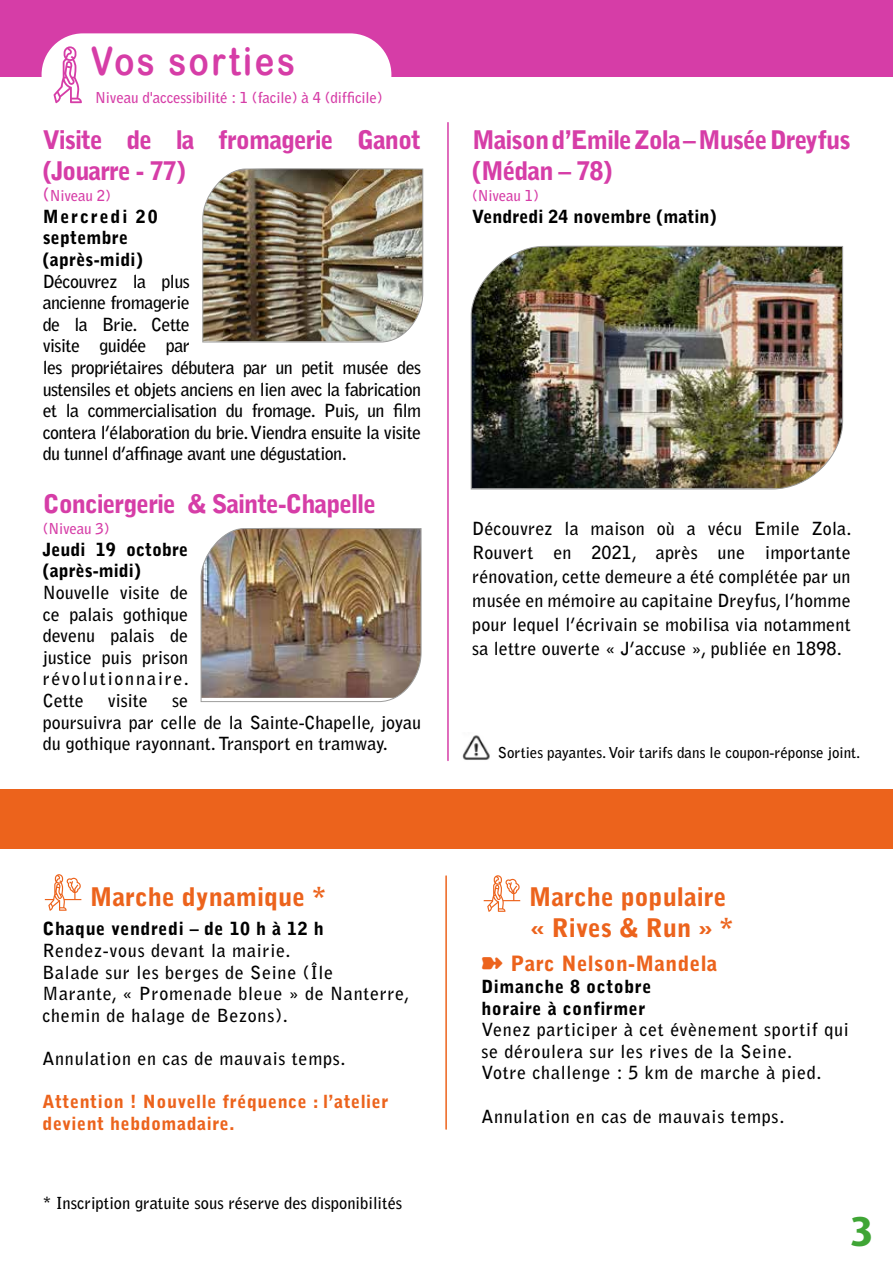
<style>
.page{position:relative;width:893px;height:1263px;background:#fff}
.page>*{position:absolute;margin:0;border:0;box-sizing:border-box;transform-origin:0 0}
.t1{font:700 42px "Dax";color:#3fa535}
.t2{font:39px "Arial Rounded MT Bold";letter-spacing:.08em;color:#d63da7;scale:.85 1}
.t3{font:900 25.5px/30.6px "Bell Gothic Std";letter-spacing:-.04em;color:#d63da7}
.t4{font:900 25.5px/30.6px "Bell Gothic Std";color:#ec631c}
.t5{font:900 21px "Bell Gothic Std";letter-spacing:.02em;color:#ec631c}
.t6{font:700 18px/21.6px "Bell Gothic Std";color:#000;text-align:justify}
.t7{font:700 18px/21.6px "Bell Gothic Std";letter-spacing:-.03em;color:#000}
.t8{font:700 18px/21.6px "Bell Gothic Std";letter-spacing:.04em;color:#000}
.t9{font:900 18px/21.6px "Bell Gothic Std";letter-spacing:.01em;color:#000}
.t10{font:900 18px/21.6px "Bell Gothic Std";letter-spacing:.03em;color:#000}
.t11{font:900 18px/21.6px "Bell Gothic Std";letter-spacing:.03em;color:#ec631c}
.t12{font:700 16.5px "Bell Gothic Std";color:#000}
.t13{font:700 15px "Bell Gothic Std";letter-spacing:-.01em;color:#d63da7}
.t14{font:700 15px "Bell Gothic Std";color:#000}
.s1{font-size:18px}
</style>
<div class="page">
<div style="left:0;top:789px;width:893px;height:60px;background:#ec631c"></div>
<svg style="left:45px;top:874px;width:36px;height:37px"></svg>
<svg style="left:484px;top:875px;width:36px;height:37px"></svg>
<hr style="left:445px;top:876px;width:2px;height:253px;background:#ec631c">
<div style="left:0;top:0;width:893px;height:77px;background:#d63da7"></div>
<div style="left:42px;top:33px;width:349px;height:83px;background:#fff;border-radius:41px"></div>
<svg style="left:54px;top:46px;width:28px;height:57px"></svg>
<hr style="left:447px;top:123px;width:2px;height:637px;background:#d63da7">
<img style="left:471px;top:246px;width:372px;height:243px">
<img style="left:462px;top:735px;width:28px;height:25px">
<img style="left:203px;top:169px;width:220px;height:173px">
<img style="left:201px;top:528px;width:220px;height:174px">
<h2 class="t2" style="left:91px;top:38px;width:242px">Vos sorties</h2>
<p class="t13" style="left:95px;top:88px;width:289px">Niveau d'accessibilité : 1 (facile) à 4 (difficile)</p>
<h3 class="t3" style="left:43px;top:125px;width:380px">Visite de la fromagerie Ganot (Jouarre - 77)</h3>
<p class="t13" style="left:43px;top:187px;width:70px"><span class="s1">(</span>Niveau 2)</p>
<p class="t9" style="left:43px;top:206px;width:116px">Mercredi 20 septembre (après-midi)</p>
<p class="t7" style="left:43px;top:270px;width:380px">Découvrez la plus<br>ancienne fromagerie<br>de la Brie. Cette<br>visite guidée par<br>les propriétaires débutera par un petit musée des ustensiles et objets anciens en lien avec la fabrication et la commercialisation du fromage. Puis, un film contera l’élaboration du brie. Viendra ensuite la visite du tunnel d’affinage avant une dégustation.</p>
<h3 class="t3" style="left:43px;top:488px;width:335px">Conciergerie &amp; Sainte-Chapelle</h3>
<p class="t13" style="left:43px;top:520px;width:68px">(Niveau 3)</p>
<p class="t9" style="left:43px;top:539px;width:147px">Jeudi 19 octobre (après-midi)</p>
<p class="t6" style="left:43px;top:582px;width:148px">Nouvelle visite de ce palais gothique devenu palais de justice puis prison révolutionnaire.<br>Cette</p>
<p class="t6" style="left:108px;top:690px;width:41px">visite</p>
<p class="t6" style="left:43px;top:690px;width:380px;text-align:left;text-indent:129px">se<br>poursuivra par celle de la Sainte-Chapelle, joyau du gothique rayonnant. Transport en tramway.</p>
<h3 class="t4" style="left:90px;top:882px;width:238px">Marche dynamique *</h3>
<p class="t10" style="left:43px;top:918px;width:283px">Chaque vendredi – de 10 h à 12 h</p>
<p class="t8" style="left:43px;top:940px;width:369px">Rendez-vous devant la mairie.<br>Balade sur les berges de Seine (Île Marante, « Promenade bleue » de Nanterre, chemin de halage de Bezons).</p>
<p class="t8" style="left:43px;top:1048px;width:304px">Annulation en cas de mauvais temps.</p>
<p class="t11" style="left:43px;top:1091px;width:347px">Attention ! Nouvelle fréquence : l’atelier devient hebdomadaire.</p>
<p class="t12" style="left:43px;top:1193px;width:361px">* Inscription gratuite sous réserve des disponibilités</p>
<h3 class="t3" style="left:472px;top:125px;width:380px">Maison d’Emile Zola – Musée Dreyfus (Médan – 78)</h3>
<p class="t13" style="left:472px;top:187px;width:68px">(Niveau 1)</p>
<p class="t9" style="left:472px;top:206px;width:246px">Vendredi 24 novembre (matin)</p>
<p class="t6" style="left:472px;top:516px;width:381px;line-height:24px">Découvrez la maison où a vécu Emile Zola.<br>Rouvert en 2021, après une importante rénovation, cette demeure a été complétée par un musée en mémoire au capitaine Dreyfus, l’homme pour lequel l’écrivain se mobilisa via notamment sa lettre ouverte « J’accuse », publiée en 1898.</p>
<p class="t14" style="left:498px;top:743px;width:364px">Sorties payantes. Voir tarifs dans le coupon-réponse joint.</p>
<h3 class="t4" style="left:529px;top:882px;width:206px">Marche populaire « Rives &amp; Run » *</h3>
<p class="t5" style="left:481px;top:951px;width:238px">➽ Parc Nelson-Mandela</p>
<p class="t10" style="left:481px;top:976px;width:172px">Dimanche 8 octobre horaire à confirmer</p>
<p class="t8" style="left:481px;top:1019px;width:369px">Venez participer à cet évènement sportif qui se déroulera sur les rives de la Seine.<br>Votre challenge : 5 km de marche à pied.</p>
<p class="t8" style="left:481px;top:1105px;width:304px">Annulation en cas de mauvais temps.</p>
<h1 class="t1" style="left:850px;top:1208px;width:25px">3</h1>
</div>
